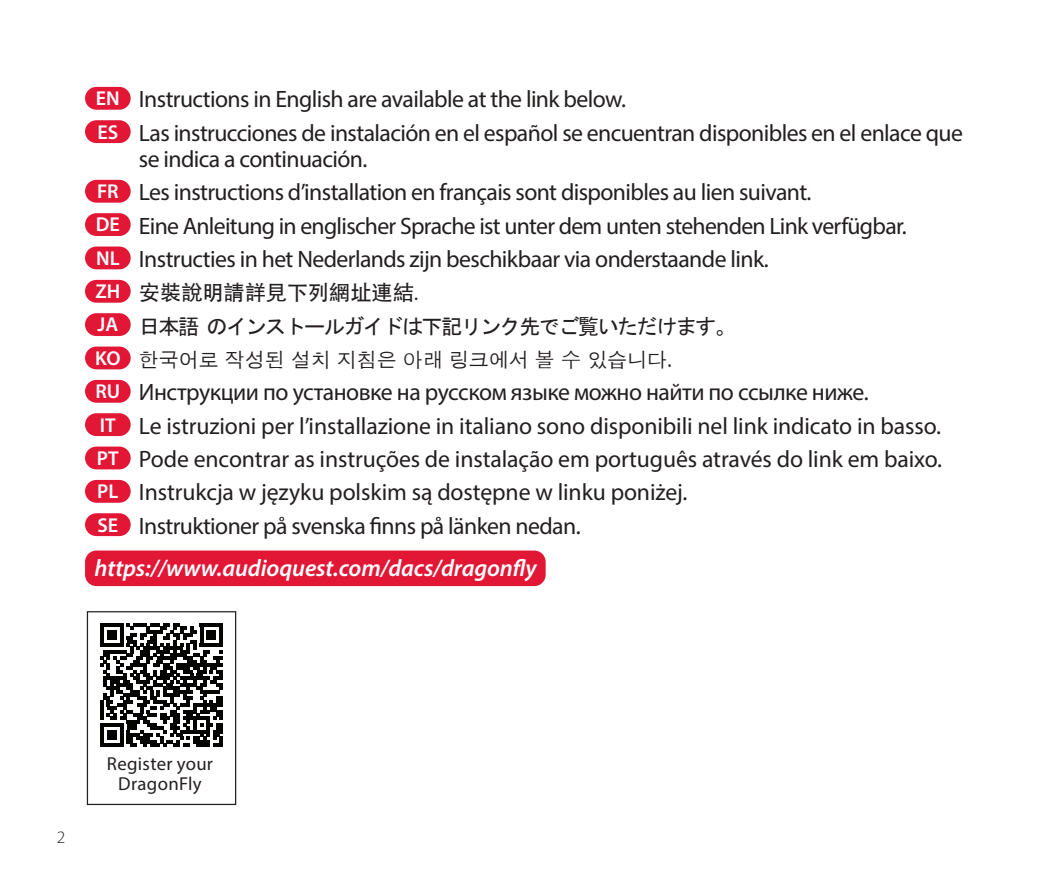
<style>
.page{position:relative;width:1063px;height:886px;background:#fff}
.page>*{position:absolute;margin:0;border:0;box-sizing:border-box;transform-origin:0 0}
.t1{font:23.75px/33.2px "Myriad Pro";letter-spacing:-.025em;color:#231f20}
.t2{font:23.75px/33.2px "Myriad Pro";letter-spacing:-.005em;color:#231f20}
.t3{font:italic 600 23.75px "Myriad Pro";letter-spacing:-.005em;color:#fff}
.t4{font:21.25px "MS Gothic";letter-spacing:-.08em;color:#231f20}
.t5{font:21.25px "ST Heiti";letter-spacing:-.005em;color:#231f20}
.t6{font:20px "Apple Gothic";letter-spacing:-.005em;color:#231f20}
.t7{font:18.75px/20px "Myriad Pro";letter-spacing:.015em;color:#231f20;text-align:center}
.t8{font:300 17.5px "Myriad Pro";color:#231f20}
.s1{font-weight:600;font-size:20.25px;color:#fff}
.s2{font-family:"Myriad Pro";font-weight:600;font-size:20.25px;color:#fff}
.s3{font-family:"MS P Gothic";font-size:23.75px}
</style>
<div class="page">
<div style="left:85px;top:87px;width:46px;height:23px;background:#e21736;border-radius:11px"></div>
<div style="left:85px;top:120px;width:46px;height:23px;background:#e21736;border-radius:11px"></div>
<div style="left:85px;top:180px;width:46px;height:23px;background:#e21736;border-radius:11px"></div>
<div style="left:85px;top:213px;width:46px;height:23px;background:#e21736;border-radius:11px"></div>
<div style="left:85px;top:246px;width:46px;height:23px;background:#e21736;border-radius:11px"></div>
<div style="left:85px;top:280px;width:46px;height:23px;background:#e21736;border-radius:11px"></div>
<div style="left:85px;top:313px;width:46px;height:23px;background:#e21736;border-radius:11px"></div>
<div style="left:85px;top:346px;width:46px;height:23px;background:#e21736;border-radius:11px"></div>
<div style="left:85px;top:380px;width:46px;height:23px;background:#e21736;border-radius:11px"></div>
<div style="left:85px;top:413px;width:46px;height:23px;background:#e21736;border-radius:11px"></div>
<div style="left:85px;top:446px;width:46px;height:23px;background:#e21736;border-radius:11px"></div>
<div style="left:85px;top:480px;width:46px;height:23px;background:#e21736;border-radius:11px"></div>
<div style="left:85px;top:513px;width:46px;height:23px;background:#e21736;border-radius:11px"></div>
<div style="left:85px;top:550px;width:461px;height:36px;background:#e21736;border-radius:11px"></div>
<div style="left:87px;top:611px;width:149px;height:194px;border:1px solid #231f20"></div>
<svg style="left:100px;top:623px;width:123px;height:123px"></svg>
<p class="t1" style="left:96px;top:82px;width:869px"><span class="s1">EN</span> Instructions in English are available at the link below.<br><span class="s1">ES</span> Las instrucciones de instalación en el español se encuentran disponibles en el enlace que</p>
<p class="t1" style="left:96px;top:142px;width:812px;text-indent:43px">se indica a continuación.<br><span class="s1">FR</span> Les instructions d’installation en français sont disponibles au lien suivant.<br><span class="s1">DE</span> Eine Anleitung in englischer Sprache ist unter dem unten stehenden Link verfügbar.<br><span class="s1">NL</span> Instructies in het Nederlands zijn beschikbaar via onderstaande link.</p>
<p class="t5" style="left:95px;top:282px;width:325px"><span class="s2">ZH</span> 安裝說明請詳見下列網址連結<span class="s3">.</span></p>
<p class="t4" style="left:98px;top:315px;width:640px"><span class="s2">JA</span> 日本語 のインストールガイドは下記リンク先でご覧いただけます。</p>
<p class="t6" style="left:95px;top:348px;width:580px"><span class="s2">KO</span> 한국어로 작성된 설치 지침은 아래 링크에서 볼 수 있습니다.</p>
<p class="t2" style="left:95px;top:375px;width:848px"><span class="s1">RU</span> Инструкции по установке на русском языке можно найти по ссылке ниже.<br><span class="s1">IT</span> Le istruzioni per l’installazione in italiano sono disponibili nel link indicato in basso.<br><span class="s1">PT</span> Pode encontrar as instruções de instalação em português através do link em baixo.<br><span class="s1">PL</span> Instrukcja w języku polskim są dostępne w linku poniżej.<br><span class="s1">SE</span> Instruktioner på svenska finns på länken nedan.</p>
<p class="t3" style="left:95px;top:553px;width:444px">https://www.audioquest.com/dacs/dragonfly</p>
<p class="t8" style="left:57px;top:826px;width:10px">2</p>
<p class="t7" style="left:107px;top:754px;width:108px">Register your<br>DragonFly</p>
</div>
